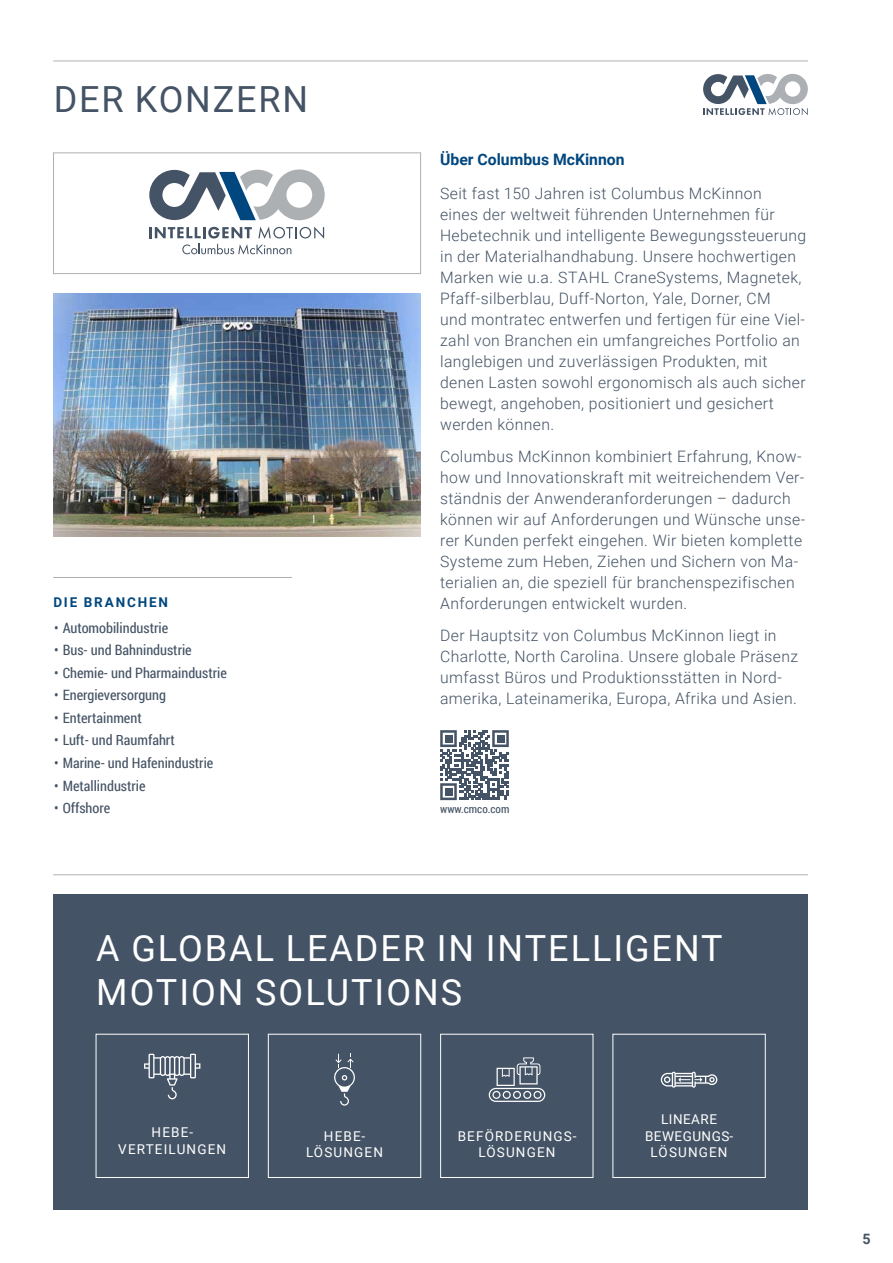
<style>
.page{position:relative;width:893px;height:1263px;background:#fff}
.page>*{position:absolute;margin:0;border:0;box-sizing:border-box;transform-origin:0 0}
.t1{font:36px/43.2px "Roboto";letter-spacing:.055em;color:#fff}
.t2{font:36px "Roboto";letter-spacing:.05em;color:#445365}
.t3{font:300 15.75px/21px "Roboto";letter-spacing:.025em;color:#445365}
.t4{font:700 15.75px "Roboto";color:#00477f}
.t5{font:14.25px "Roboto Condensed";color:#445365}
.t6{font:700 14.25px "Roboto";color:#445365}
.t7{font:13.5px/16.2px "Roboto";letter-spacing:.085em;color:#fff;text-align:center}
.t8{font:13.5px/16.2px "Roboto";letter-spacing:.035em;color:#fff;text-align:center}
.t9{font:700 13.5px "Roboto";letter-spacing:.135em;color:#00477f}
.t10{font:11.25px "Roboto Condensed";color:#445365}
</style>
<div class="page">
<hr style="left:53px;top:61px;width:755px;height:1px;background:#adb0b3">
<svg style="left:703px;top:74px;width:105px;height:41px"></svg>
<div style="left:53px;top:152px;width:368px;height:122px;border:1px solid #adb0b3"></div>
<hr style="left:53px;top:577px;width:239px;height:1px;background:#adb0b3">
<img style="left:53px;top:293px;width:368px;height:244px">
<svg style="left:149px;top:169px;width:176px;height:51px"></svg>
<svg style="left:149px;top:226px;width:175px;height:29px"></svg>
<div style="left:53px;top:894px;width:755px;height:316px;background:#445365"></div>
<hr style="left:53px;top:874px;width:755px;height:1px;background:#adb0b3">
<svg style="left:334px;top:1054px;width:21px;height:52px"></svg>
<svg style="left:144px;top:1054px;width:56px;height:45px"></svg>
<svg style="left:489px;top:1057px;width:56px;height:45px"></svg>
<svg style="left:661px;top:1072px;width:56px;height:16px"></svg>
<div style="left:96px;top:1034px;width:153px;height:144px;border:1px solid #fff"></div>
<div style="left:268px;top:1034px;width:153px;height:144px;border:1px solid #fff"></div>
<div style="left:440px;top:1034px;width:153px;height:144px;border:1px solid #fff"></div>
<div style="left:612px;top:1034px;width:154px;height:144px;border:1px solid #fff"></div>
<svg style="left:440px;top:730px;width:69px;height:70px"></svg>
<div style="left:445px;top:735px;width:7px;height:7px;background:#445365"></div>
<div style="left:497px;top:735px;width:7px;height:7px;background:#445365"></div>
<div style="left:445px;top:788px;width:7px;height:7px;background:#445365"></div>
<h1 class="t2" style="left:54px;top:74px;width:256px">DER KONZERN</h1>
<p class="t9" style="left:53px;top:593px;width:116px">DIE BRANCHEN</p>
<p class="t5" style="left:54px;top:618px;width:115px">• Automobilindustrie</p>
<p class="t5" style="left:54px;top:640px;width:139px">• Bus- und Bahnindustrie</p>
<p class="t5" style="left:54px;top:663px;width:174px">• Chemie- und Pharmaindustrie</p>
<p class="t5" style="left:54px;top:685px;width:113px">• Energieversorgung</p>
<p class="t5" style="left:54px;top:708px;width:89px">• Entertainment</p>
<p class="t5" style="left:54px;top:730px;width:122px">• Luft- und Raumfahrt</p>
<p class="t5" style="left:54px;top:753px;width:161px">• Marine- und Hafenindustrie</p>
<p class="t5" style="left:54px;top:775px;width:93px">• Metallindustrie</p>
<p class="t5" style="left:54px;top:798px;width:58px">• Offshore</p>
<p class="t4" style="left:440px;top:148px;width:186px">Über Columbus McKinnon</p>
<p class="t3" style="left:440px;top:182px;width:368px">Seit fast 150 Jahren ist Columbus McKinnon<br>eines der weltweit führenden Unternehmen für Hebetechnik und intelligente Bewegungssteuerung in der Materialhandhabung. Unsere hochwertigen Marken wie u.a. STAHL CraneSystems, Magnetek, Pfaff-silberblau, Duff-Norton, Yale, Dorner, CM<br>und montratec entwerfen und fertigen für eine Viel&shy;zahl von Branchen ein umfangreiches Portfolio an langlebigen und zuverlässigen Produkten, mit denen Lasten sowohl ergonomisch als auch sicher bewegt, angehoben, positioniert und gesichert werden können.</p>
<p class="t3" style="left:440px;top:445px;width:367px">Columbus McKinnon kombiniert Erfahrung, Know&shy;how und Innovationskraft mit weitreichendem Ver&shy;ständnis der Anwenderanforderungen – dadurch können wir auf Anforderungen und Wünsche unse&shy;rer Kunden perfekt eingehen. Wir bieten komplette Systeme zum Heben, Ziehen und Sichern von Ma&shy;terialien an, die speziell für branchenspezifischen Anforderungen entwickelt wurden.</p>
<p class="t3" style="left:440px;top:624px;width:360px">Der Hauptsitz von Columbus McKinnon liegt in Charlotte, North Carolina. Unsere globale Präsenz umfasst Büros und Produktionsstätten in Nord&shy;amerika, Lateinamerika, Europa, Afrika und Asien.</p>
<p class="t10" style="left:440px;top:801px;width:71px">www.cmco.com</p>
<h1 class="t1" style="left:96px;top:926px;width:628px">A GLOBAL LEADER IN INTELLIGENT<br>MOTION SOLUTIONS</h1>
<p class="t7" style="left:118px;top:1124px;width:109px">HEBE-<br>VERTEILUNGEN</p>
<p class="t7" style="left:458px;top:1127px;width:120px">BEFÖRDERUNGS-<br>LÖSUNGEN</p>
<p class="t7" style="left:306px;top:1127px;width:79px">HEBE-<br>LÖSUNGEN</p>
<p class="t8" style="left:645px;top:1111px;width:90px">LINEARE<br>BEWEGUNGS-<br>LÖSUNGEN</p>
<p class="t6" style="left:862px;top:1229px;width:10px">5</p>
</div>
